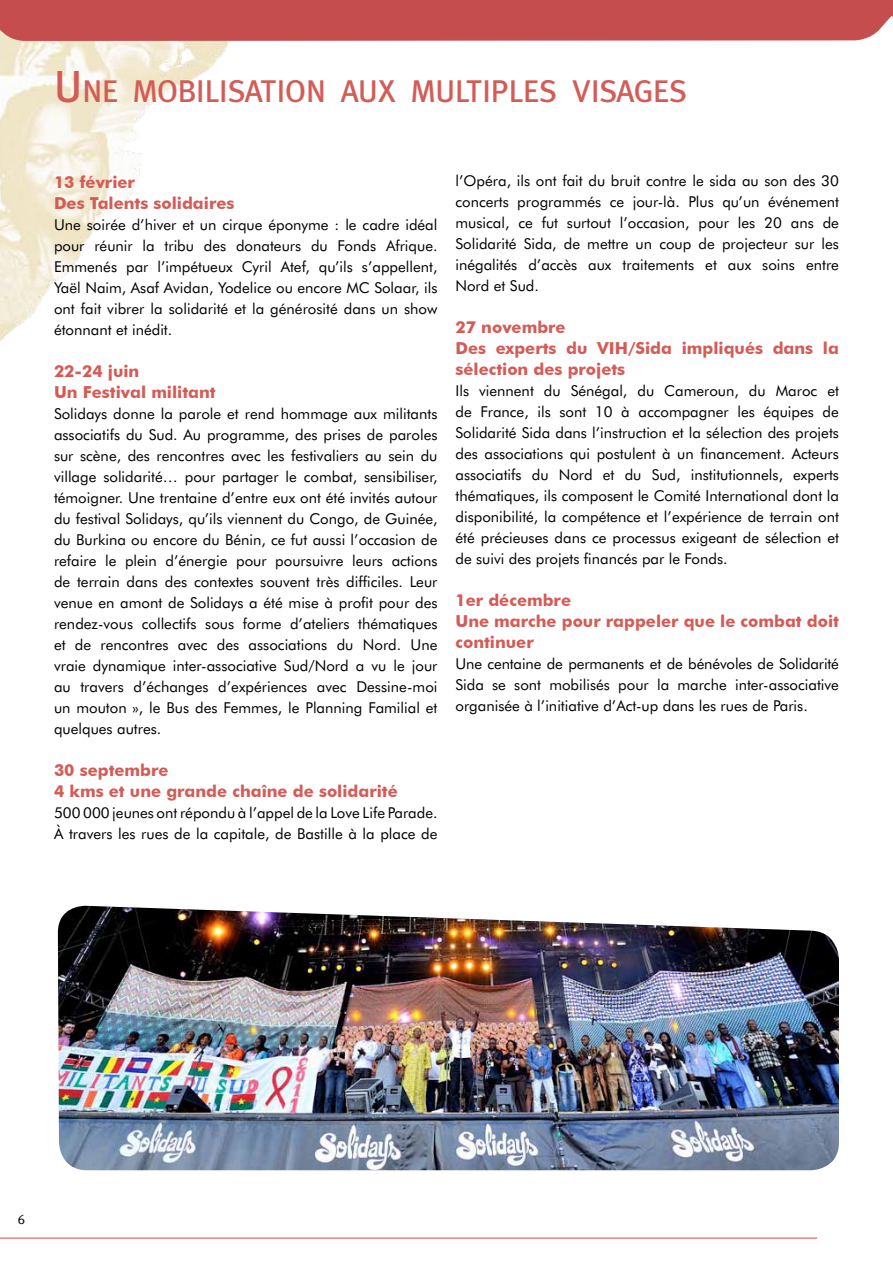
<style>
.page{position:relative;width:893px;height:1263px;background:#fff}
.page>*{position:absolute;margin:0;border:0;box-sizing:border-box;transform-origin:0 0}
.t1{font:500 31.5px "Meta";color:#d35c57}
.t2{font:700 16.5px/21px "Futura BT";color:#d35c57}
.t3{font:15px/21px "Futura BT";color:#000;text-align:justify}
.t4{font:13.5px "Meta";color:#000}
.s1{font-size:45px}
</style>
<div class="page">
<img style="left:0;top:57px;width:220px;height:285px">
<hr style="left:0;top:1238px;width:817px;height:1px;background:#ef3c39">
<img style="left:58px;top:906px;width:781px;height:264px">
<svg style="left:0;top:0;width:893px;height:57px"></svg>
<h1 class="t1" style="left:54px;top:73px;width:635px"><span class="s1">U</span> NE MOBILISATION AUX MULTIPLES VISAGES</h1>
<p class="t2" style="left:54px;top:171px;width:182px">13 février<br>Des Talents solidaires</p>
<p class="t3" style="left:54px;top:214px;width:385px">Une soirée d’hiver et un cirque éponyme : le cadre idéal pour réunir la tribu des donateurs du Fonds Afrique.<br>Emmenés par l’impétueux Cyril Atef, qu’ils s’appellent, Yaël Naim, Asaf Avidan, Yodelice ou encore MC Solaar, ils ont fait vibrer la solidarité et la générosité dans un show étonnant et inédit.</p>
<p class="t2" style="left:54px;top:360px;width:163px">22-24 juin<br>Un Festival militant</p>
<p class="t3" style="left:54px;top:403px;width:385px">Solidays donne la parole et rend hommage aux militants associatifs du Sud. Au programme, des prises de paroles sur scène, des rencontres avec les festivaliers au sein du village solidarité… pour partager le combat, sensibiliser, témoigner. Une trentaine d’entre eux ont été invités autour du festival Solidays, qu’ils viennent du Congo, de Guinée, du Burkina ou encore du Bénin, ce fut aussi l’occasion de refaire le plein d’énergie pour poursuivre leurs actions de terrain dans des contextes souvent très difficiles. Leur venue en amont de Solidays a été mise à profit pour des rendez-vous collectifs sous forme d’ateliers thématiques et de rencontres avec des associations du Nord. Une vraie dynamique inter-associative Sud/Nord a vu le jour au travers d’échanges d’expériences avec Dessine-moi un mouton », le Bus des Femmes, le Planning Familial et quelques autres.</p>
<p class="t2" style="left:54px;top:759px;width:345px">30 septembre<br>4 kms et une grande chaîne de solidarité</p>
<p class="t3" style="left:54px;top:802px;width:385px">500 000 jeunes ont répondu à l’appel de la Love Life Parade. à travers les rues de la capitale, de Bastille à la place de</p>
<p class="t3" style="left:455px;top:170px;width:385px">l’Opéra, ils ont fait du bruit contre le sida au son des 30 concerts programmés ce jour-là. Plus qu’un événement musical, ce fut surtout l’occasion, pour les 20 ans de Solidarité Sida, de mettre un coup de projecteur sur les inégalités d’accès aux traitements et aux soins entre Nord et Sud.</p>
<p class="t2" style="left:455px;top:317px;width:385px">27 novembre<br>Des experts du VI H/Sida impliqués dans la sélection des projets</p>
<p class="t3" style="left:455px;top:380px;width:385px">Ils viennent du Sénégal, du Cameroun, du Maroc et de France, ils sont 10 à accompagner les équipes de Solidarité Sida dans l’instruction et la sélection des projets des associations qui postulent à un financement. Acteurs associatifs du Nord et du Sud, institutionnels, experts thématiques, ils composent le Comité International dont la disponibilité, la compétence et l’expérience de terrain ont été précieuses dans ce processus exigeant de sélection et de suivi des projets financés par le Fonds.</p>
<p class="t2" style="left:455px;top:590px;width:385px">1er décembre<br>Une marche pour rappeler que le combat doit continuer</p>
<p class="t3" style="left:455px;top:653px;width:385px">Une centaine de permanents et de bénévoles de Solidarité Sida se sont mobilisés pour la marche inter-associative organisée à l’initiative d’Act-up dans les rues de Paris.</p>
<p class="t4" style="left:18px;top:1211px;width:9px">6</p>
</div>
